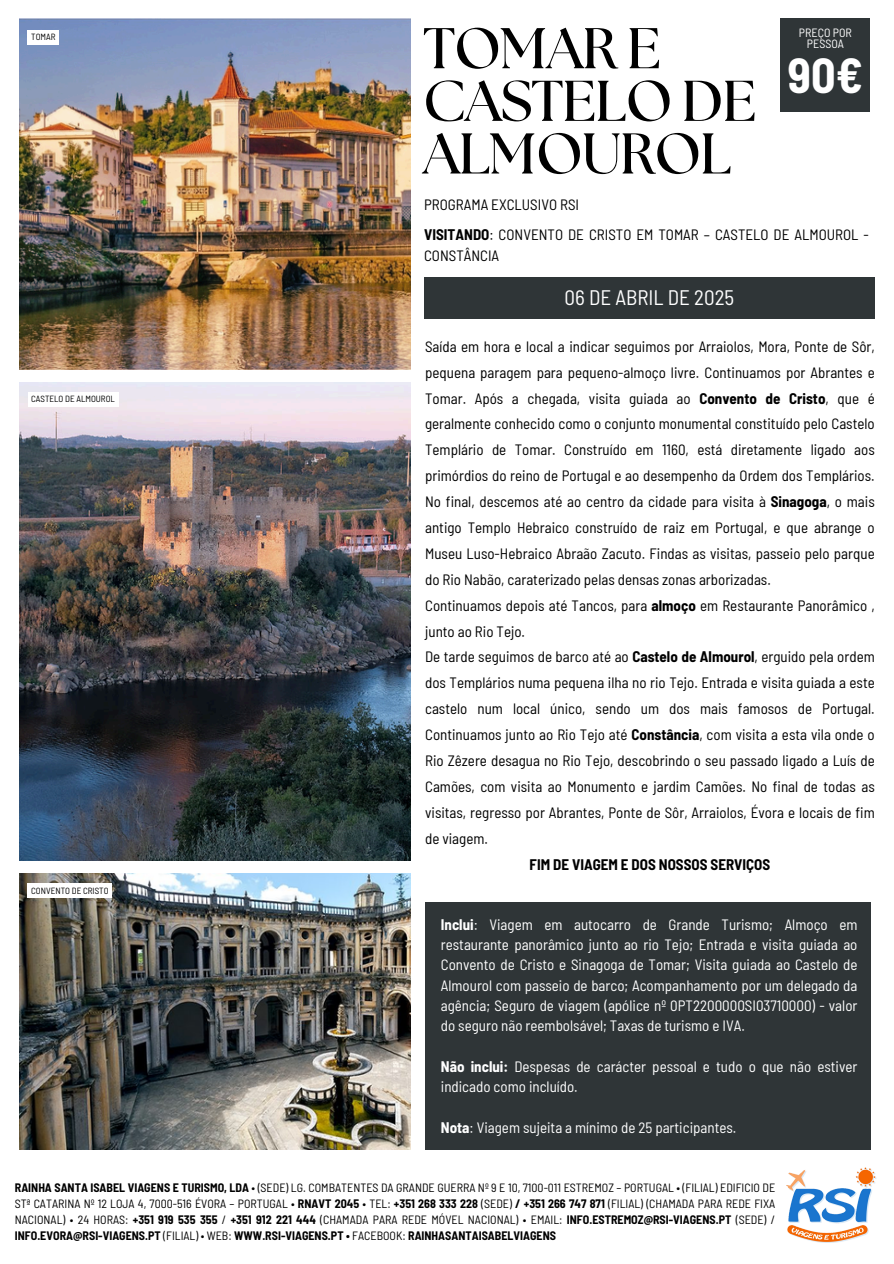
<style>
.page{position:relative;width:894px;height:1264px;background:#fff}
.page>*{position:absolute;margin:0;border:0;box-sizing:border-box;transform-origin:0 0}
.t1{font:700 57.3px/52.7px "The Seasons";letter-spacing:-.02em;color:#000}
.t2{font:700 semi-condensed 48px "Barlow";color:#fff}
.t3{font:semi-condensed 21px "Barlow";color:#fff}
.t4{font:semi-condensed 15px/20.2px "Barlow";color:#000}
.t5{font:semi-condensed 15px/20.2px "Barlow";color:#fff;text-align:justify}
.t6{font:700 semi-condensed 15px "Barlow";color:#000}
.t7{font:semi-condensed 12px/16px "Barlow";color:#000;text-align:justify}
.t8{font:semi-condensed 12px/11.2px "Barlow";color:#fff;text-align:center}
.t9{font:semi-condensed 9px "Barlow";color:#000}
.s1{font-weight:700}
</style>
<div class="page">
<img style="left:786px;top:1167px;width:90px;height:75px">
<div style="left:425px;top:901px;width:445px;height:248px;background:#2f3537"></div>
<div style="left:424px;top:277px;width:450px;height:41px;background:#2f3537"></div>
<div style="left:780px;top:18px;width:90px;height:93px;background:#2f3537"></div>
<img style="left:19px;top:873px;width:392px;height:276px">
<img style="left:19px;top:383px;width:392px;height:477px">
<div style="left:28px;top:392px;width:90px;height:14px;background:#fff"></div>
<div style="left:28px;top:883px;width:84px;height:14px;background:#fff"></div>
<img style="left:19px;top:18px;width:392px;height:351px">
<div style="left:28px;top:30px;width:31px;height:14px;background:#fff"></div>
<h4 class="t9" style="left:31px;top:31px;width:26px">TOMAR</h4>
<h5 class="t9" style="left:31px;top:393px;width:85px">CASTELO DE ALMOUROL</h5>
<h3 class="t9" style="left:31px;top:884px;width:79px">CONVENTO DE CRISTO</h3>
<h3 class="t1" style="left:423px;top:25px;width:335px">TOMAR E<br>CASTELO DE<br>ALMOUROL</h3>
<p class="t8" style="left:798px;top:26px;width:54px">PREÇO POR<br>PESSOA</p>
<p class="t2" style="left:787px;top:45px;width:76px">90€</p>
<h2 class="t4" style="left:424px;top:193px;width:156px">PROGRAMA EXCLUSIVO RSI</h2>
<h4 class="t4" style="left:424px;top:224px;width:446px"><span class="s1">VISITANDO</span>: CONVENTO DE CRISTO EM TOMAR – CASTELO DE ALMOUROL -<br>CONSTÂNCIA</h4>
<p class="t3" style="left:564px;top:284px;width:171px">06 DE ABRIL DE 2025</p>
<p class="t4" style="left:425px;top:335px;width:451px">Saída em hora e local a indicar seguimos por Arraiolos, Mora, Ponte de Sôr,</p>
<p class="t4" style="left:425px;top:361px;width:451px">pequena paragem para pequeno-almoço livre. Continuamos por Abrantes e</p>
<p class="t4" style="left:425px;top:387px;width:451px">Tomar. Após a chegada, visita guiada ao <span class="s1">Convento de Cristo</span>, que é</p>
<p class="t4" style="left:425px;top:413px;width:451px">geralmente conhecido como o conjunto monumental constituído pelo Castelo</p>
<p class="t4" style="left:425px;top:439px;width:451px">Templário de Tomar. Construído em 1160, está diretamente ligado aos</p>
<p class="t4" style="left:425px;top:465px;width:451px">primórdios do reino de Portugal e ao desempenho da Ordem dos Templários.</p>
<p class="t4" style="left:425px;top:491px;width:451px">No final, descemos até ao centro da cidade para visita à <span class="s1">Sinagoga</span>, o mais</p>
<p class="t4" style="left:425px;top:517px;width:451px">antigo Templo Hebraico construído de raiz em Portugal, e que abrange o</p>
<p class="t4" style="left:425px;top:542px;width:451px">Museu Luso-Hebraico Abraão Zacuto. Findas as visitas, passeio pelo parque</p>
<p class="t4" style="left:425px;top:568px;width:347px">do Rio Nabão, caraterizado pelas densas zonas arborizadas.</p>
<p class="t4" style="left:425px;top:594px;width:451px">Continuamos depois até Tancos, para <span class="s1">almoço</span> em Restaurante Panorâmico ,</p>
<p class="t4" style="left:425px;top:620px;width:101px">junto ao Rio Tejo.</p>
<p class="t4" style="left:425px;top:646px;width:451px">De tarde seguimos de barco até ao <span class="s1">Castelo de Almourol</span>, erguido pela ordem</p>
<p class="t4" style="left:425px;top:672px;width:451px">dos Templários numa pequena ilha no rio Tejo. Entrada e visita guiada a este</p>
<p class="t4" style="left:425px;top:698px;width:451px">castelo num local único, sendo um dos mais famosos de Portugal.</p>
<p class="t4" style="left:425px;top:724px;width:451px">Continuamos junto ao Rio Tejo até <span class="s1">Constância</span>, com visita a esta vila onde o</p>
<p class="t4" style="left:425px;top:749px;width:451px">Rio Zêzere desagua no Rio Tejo, descobrindo o seu passado ligado a Luís de</p>
<p class="t4" style="left:425px;top:775px;width:451px">Camões, com visita ao Monumento e jardim Camões. No final de todas as</p>
<p class="t4" style="left:425px;top:801px;width:451px">visitas, regresso por Abrantes, Ponte de Sôr, Arraiolos, Évora e locais de fim</p>
<p class="t4" style="left:425px;top:827px;width:64px">de viagem.</p>
<p class="t6" style="left:529px;top:854px;width:242px">FIM DE VIAGEM E DOS NOSSOS SERVIÇOS</p>
<p class="t5" style="left:440px;top:913px;width:418px"><span class="s1">Inclui</span>: Viagem em autocarro de Grande Turismo; Almoço em restaurante panorâmico junto ao rio Tejo; Entrada e visita guiada ao Convento de Cristo e Sinagoga de Tomar; Visita guiada ao Castelo de Almourol com passeio de barco; Acompanhamento por um delegado da agência; Seguro de viagem (apólice nº 0PT2200000SI03710000) - valor do seguro não reembolsável; Taxas de turismo e IVA.</p>
<p class="t5" style="left:440px;top:1055px;width:418px"><span class="s1">Não inclui:</span> Despesas de carácter pessoal e tudo o que não estiver indicado como incluído.</p>
<h1 class="t5" style="left:440px;top:1116px;width:297px"><span class="s1">Nota</span>: Viagem sujeita a mínimo de 25 participantes.</h1>
<p class="t7" style="left:15px;top:1179px;width:761px"><span class="s1">RAINHA SANTA ISABEL VIAGENS E TURISMO, LDA</span> • (SEDE) LG. COMBATENTES DA GRANDE GUERRA Nº 9 E 10, 7100-011 ESTREMOZ – PORTUGAL • (FILIAL) EDIFICIO DE STª CATARINA Nº 12 LOJA 4, 7000-516 ÉVORA – PORTUGAL • <span class="s1">RNAVT 2045</span> • TEL: <span class="s1">+351 268 333 228</span> (SEDE) <span class="s1">/ +351 266 747 871</span> (FILIAL) (CHAMADA PARA REDE FIXA NACIONAL) • 24 HORAS: <span class="s1">+351 919 535 355</span> / <span class="s1">+351 912 221 444</span> (CHAMADA PARA REDE MÓVEL NACIONAL) • EMAIL: <span class="s1">INFO.ESTREMOZ@RSI-VIAGENS.PT</span> (SEDE) / <span class="s1">INFO.EVORA@RSI-VIAGENS.PT</span> (FILIAL) • WEB: <span class="s1">WWW.RSI-VIAGENS.PT •</span> FACEBOOK: <span class="s1">RAINHASANTAISABELVIAGENS</span></p>
</div>
